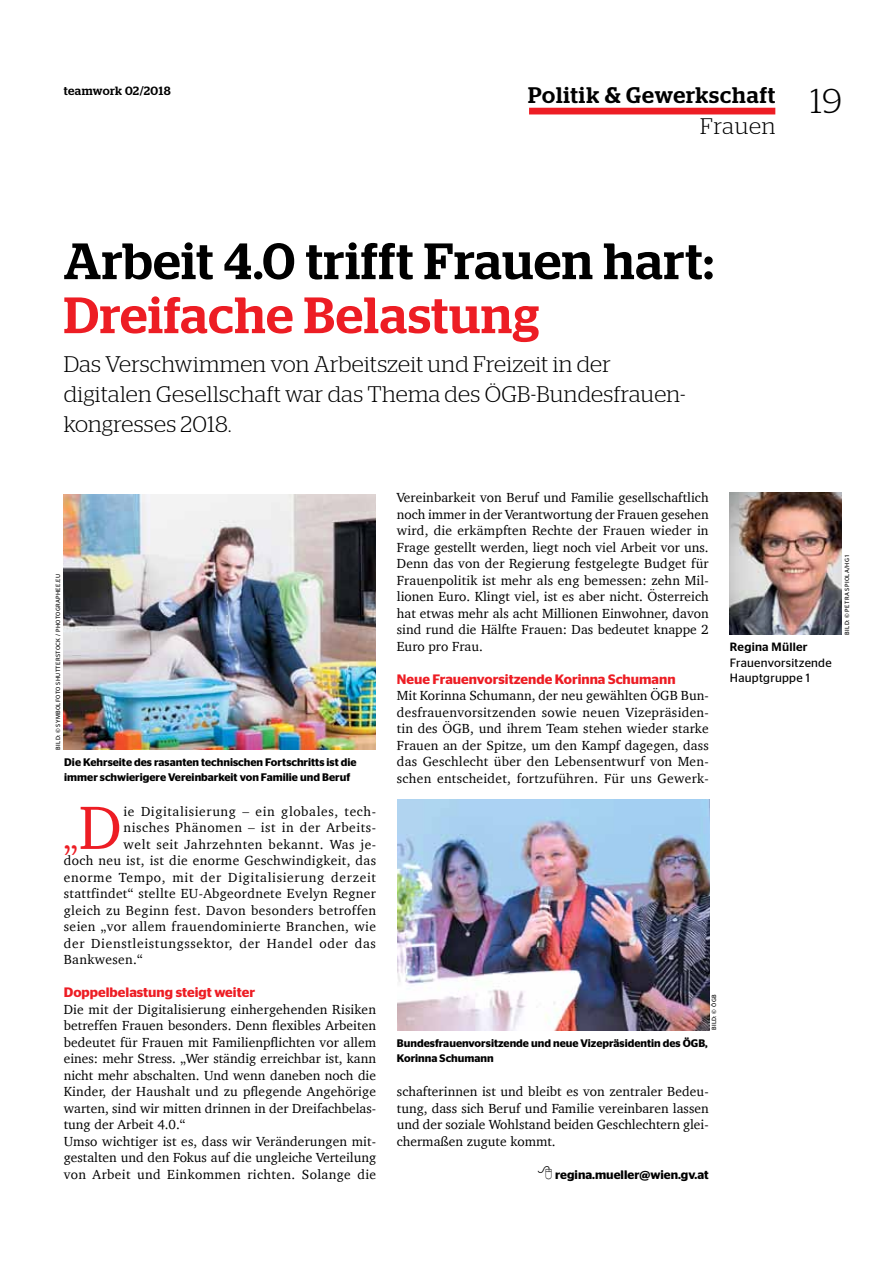
<style>
.page{position:relative;width:893px;height:1263px;background:#fff}
.page>*{position:absolute;margin:0;border:0;box-sizing:border-box;transform-origin:0 0}
.t1{font:500 51px "Stag";letter-spacing:.02em;color:#000}
.t2{font:500 51px "Stag";letter-spacing:.02em;color:#ed1d24}
.t3{font:34.8px "Charter";color:#ed1d24}
.t4{font:300 22.5px/30px "Stag";letter-spacing:.015em;color:#000}
.t5{font:500 22.5px/30.9px "Stag";letter-spacing:.04em;color:#000}
.t6{font:600 13.65px "Stag Sans";color:#ed1d24}
.t7{font:13.5px/16.5px "Charter";letter-spacing:.015em;color:#000;text-align:justify}
.t8{font:13.5px "Charter";letter-spacing:.05em;color:#000}
.t9{font:13.5px "Charter";letter-spacing:.04em;color:#000}
.t10{font:13.5px "Charter";letter-spacing:.045em;color:#000}
.t11{font:600 12.3px "Stag Sans";color:#000}
.t12{font:12px/15px "Stag Sans";letter-spacing:.02em;color:#000}
.t13{font:500 12px "Stag";letter-spacing:.035em;color:#000}
.t14{font:500 12px "Stag Sans";letter-spacing:.02em;color:#000}
.t15{font:600 10.95px/15px "Stag Sans";color:#000}
.t16{font:6px "Stag Sans";letter-spacing:.06em;color:#000}
.s1{font-weight:300;font-size:34.5px}
.s2{font-weight:300}
.s3{font-size:62.7px}
</style>
<div class="page">
<div style="left:529px;top:108px;width:246px;height:6px;background:#ed1d24"></div>
<img style="left:730px;top:493px;width:112px;height:141px">
<img style="left:64px;top:494px;width:312px;height:256px">
<img style="left:397px;top:799px;width:312px;height:231px">
<p class="t13" style="left:64px;top:83px;width:108px">teamwork 02/2018</p>
<h3 class="t5" style="left:700px;top:79px;width:143px;text-indent:-172px">Politik &amp; Gewerkschaft <span class="s1">19<br></span><span class="s2">Frauen</span></h3>
<h1 class="t1" style="left:64px;top:231px;width:651px">Arbeit 4.0 trifft Frauen hart:</h1>
<h1 class="t2" style="left:64px;top:285px;width:477px">Dreifache Belastung</h1>
<h3 class="t4" style="left:64px;top:348px;width:622px">Das Verschwimmen von Arbeitszeit und Freizeit in der digitalen Gesellschaft war das Thema des ÖGB-Bundesfrauen&shy;kongresses 2018.</h3>
<p class="t16" style="left:55px;top:750px;width:177px;rotate:-90deg">Bild: © symbolfoto shutterstock / Photographee.eu</p>
<p class="t15" style="left:64px;top:755px;width:294px">Die Kehrseite des rasanten technischen Fortschritts ist die immer schwierigere Vereinbarkeit von Familie und Beruf</p>
<h2 class="t3" style="left:64px;top:807px;width:60px">„<span class="s3">D</span></h2>
<p class="t10" style="left:124px;top:800px;width:254px">ie Digitalisierung – ein globales, tech-</p>
<p class="t9" style="left:124px;top:816px;width:254px">nisches Phänomen – ist in der Arbeits-</p>
<p class="t9" style="left:124px;top:833px;width:254px">welt seit Jahrzehnten bekannt. Was je-</p>
<p class="t7" style="left:64px;top:852px;width:314px">doch neu ist, ist die enorme Geschwindigkeit, das</p>
<p class="t8" style="left:64px;top:866px;width:314px">enorme Tempo, mit der Digitalisierung derzeit</p>
<p class="t7" style="left:64px;top:885px;width:314px">stattfindet“ stellte EU-Abgeordnete Evelyn Regner</p>
<p class="t7" style="left:64px;top:902px;width:314px">gleich zu Beginn fest. Davon besonders betroffen</p>
<p class="t7" style="left:64px;top:918px;width:314px">seien „vor allem frauendominierte Branchen, wie</p>
<p class="t8" style="left:64px;top:932px;width:314px">der Dienstleistungssektor, der Handel oder das</p>
<p class="t7" style="left:64px;top:951px;width:80px">Bankwesen.“</p>
<p class="t6" style="left:64px;top:985px;width:193px">Doppelbelastung steigt weiter</p>
<p class="t7" style="left:64px;top:1001px;width:314px;text-align:left">Die mit der Digitalisierung einhergehenden Risiken betreffen Frauen besonders. Denn flexibles Arbeiten bedeutet für Frauen mit Familienpflichten vor allem eines: mehr Stress. „Wer ständig erreichbar ist, kann nicht mehr abschalten. Und wenn daneben noch die Kinder, der Haushalt und zu pflegende Angehörige warten, sind wir mitten drinnen in der Dreifachbelas&shy;tung der Arbeit 4.0.“<br>Umso wichtiger ist es, dass wir Veränderungen mit&shy;gestalten und den Fokus auf die ungleiche Verteilung von Arbeit und Einkommen richten. Solange die</p>
<p class="t7" style="left:397px;top:489px;width:313px">Vereinbarkeit von Beruf und Familie gesellschaftlich noch immer in der Verantwortung der Frauen gesehen wird, die erkämpften Rechte der Frauen wieder in Frage gestellt werden, liegt noch viel Arbeit vor uns.<br>Denn das von der Regierung festgelegte Budget für Frauenpolitik ist mehr als eng bemessen: zehn Mil&shy;lionen Euro. Klingt viel, ist es aber nicht. Österreich hat etwas mehr als acht Millionen Einwohner, davon sind rund die Hälfte Frauen: Das bedeutet knappe 2<br>Euro pro Frau.</p>
<p class="t6" style="left:397px;top:671px;width:280px">Neue Frauenvorsitzende Korinna Schumann</p>
<p class="t7" style="left:397px;top:687px;width:313px">Mit Korinna Schumann, der neu gewählten ÖGB Bun&shy;desfrauenvorsitzenden sowie neuen Vizepräsiden&shy;tin des ÖGB, und ihrem Team stehen wieder starke Frauen an der Spitze, um den Kampf dagegen, dass das Geschlecht über den Lebensentwurf von Men&shy;schen entscheidet, fortzuführen. Für uns Gewerk-</p>
<p class="t14" style="left:730px;top:640px;width:79px">Regina Müller</p>
<p class="t12" style="left:730px;top:656px;width:103px">Frauenvorsitzende<br>Hauptgruppe 1</p>
<p class="t16" style="left:844px;top:635px;width:81px;rotate:-90deg">Bild: © Petra Spiola/HG 1</p>
<p class="t16" style="left:711px;top:1030px;width:37px;rotate:-90deg">Bild: © ÖGB</p>
<p class="t15" style="left:397px;top:1035px;width:312px">Bundesfrauenvorsitzende und neue Vizepräsidentin des ÖGB,<br>Korinna Schumann</p>
<p class="t7" style="left:397px;top:1083px;width:313px">schafterinnen ist und bleibt es von zentraler Bedeu&shy;tung, dass sich Beruf und Familie vereinbaren lassen und der soziale Wohlstand beiden Geschlechtern glei&shy;chermaßen zugute kommt.</p>
<p class="t11" style="left:555px;top:1167px;width:155px">regina.mueller@wien.gv.at</p>
</div>
